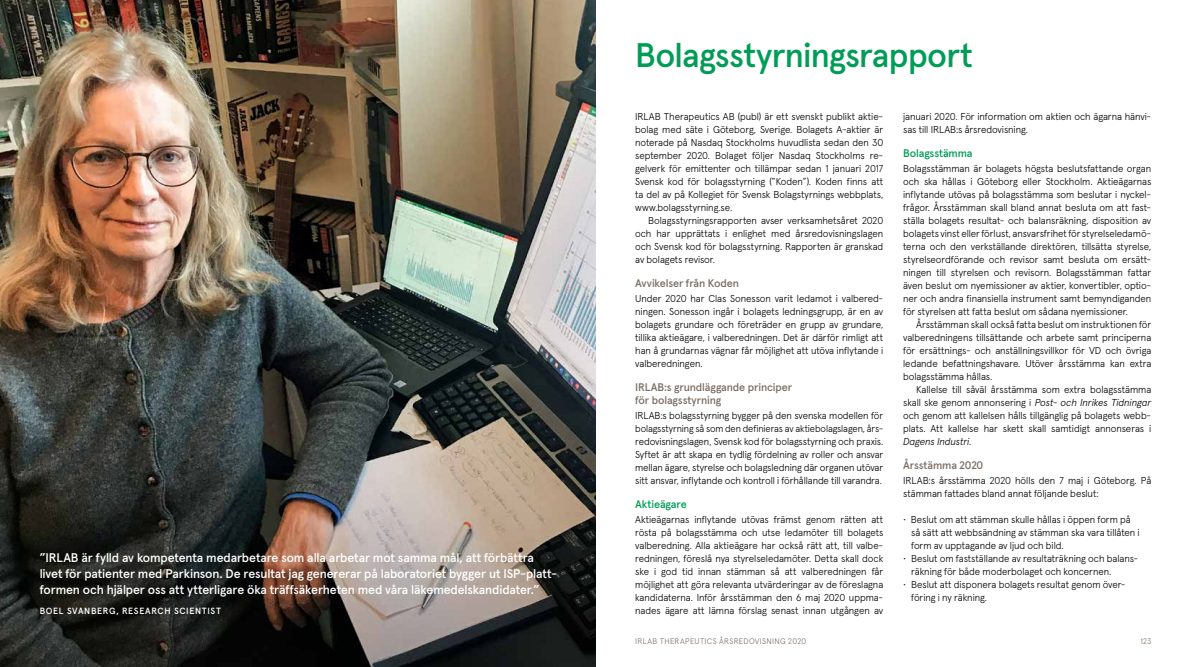
<style>
.page{position:relative;width:1191px;height:667px;background:#fff}
.page>*{position:absolute;margin:0;border:0;box-sizing:border-box;transform-origin:0 0}
.t1{font:500 34px "Apercu";letter-spacing:-.02em;color:#009d56}
.t2{font:500 12.5px/16px "Apercu";letter-spacing:-.01em;color:#fff}
.t3{font:500 11px/13px "Apercu";letter-spacing:-.01em;color:#7b6e64}
.t4{font:500 11px "Apercu";letter-spacing:-.01em;color:#009d56}
.t5{font:300 10px/13px "Apercu";letter-spacing:-.01em;color:#000;text-align:justify}
.t6{font:300 9.8px "Apercu";letter-spacing:-.01em;color:#000}
.t7{font:500 9px "Apercu";letter-spacing:.07em;color:#fff}
.t8{font:300 8px "Apercu";letter-spacing:.04em;color:#7b6e64}
.s1{font-style:italic}
</style>
<div class="page">
<img style="left:0;top:0;width:595px;height:666px">
<p class="t2" style="left:40px;top:548px;width:519px">”IRLAB är fylld av kompetenta medarbetare som alla arbetar mot samma mål, att förbättra livet för patienter med Parkinson. De resultat jag genererar på laboratoriet bygger ut ISP-platt&shy;formen och hjälper oss att ytterligare öka träffsäkerheten med våra läkemedelskandidater.”</p>
<p class="t7" style="left:40px;top:603px;width:183px">BOEL SVANBERG, RESEARCH SCIENTIST</p>
<h1 class="t1" style="left:635px;top:28px;width:339px">Bolagsstyrningsrapport</h1>
<p class="t5" style="left:635px;top:109px;width:250px">IRLAB Therapeutics AB (publ) är ett svenskt publikt aktie&shy;bolag med säte i Göteborg, Sverige. Bolagets A-aktier är noterade på Nasdaq Stockholms huvudlista sedan den 30 september 2020. Bolaget följer Nasdaq Stockholms re&shy;gelverk för emittenter och tillämpar sedan 1 januari 2017<br>Svensk kod för bolagsstyrning (”Koden”). Koden finns att ta del av på Kollegiet för Svensk Bolagstyrnings webbplats, www.bolagsstyrning.se.</p>
<p class="t5" style="left:635px;top:213px;width:250px;text-indent:13px">Bolagsstyrningsrapporten avser verksamhetsåret 2020 och har upprättats i enlighet med årsredovisningslagen och Svensk kod för bolagsstyrning. Rapporten är granskad av bolagets revisor.</p>
<p class="t3" style="left:635px;top:275px;width:105px">Avvikelser från Koden</p>
<p class="t5" style="left:635px;top:291px;width:250px">Under 2020 har Clas Sonesson varit ledamot i valbered&shy;ningen. Sonesson ingår i bolagets ledningsgrupp, är en av bolagets grundare och företräder en grupp av grundare, tillika aktieägare, i valberedningen. Det är därför rimligt att han å grundarnas vägnar får möjlighet att utöva inflytande i valberedningen.</p>
<p class="t3" style="left:635px;top:379px;width:159px">IRLAB:s grundläggande principer för bolagsstyrning</p>
<p class="t5" style="left:635px;top:408px;width:250px">IRLAB:s bolagsstyrning bygger på den svenska modellen för</p>
<p class="t6" style="left:635px;top:421px;width:250px">bolagsstyrning så som den definieras av aktiebolagslagen, års-</p>
<p class="t5" style="left:635px;top:434px;width:250px">redovisningslagen, Svensk kod för bolagsstyrning och praxis.<br>Syftet är att skapa en tydlig fördelning av roller och ansvar mellan ägare, styrelse och bolagsledning där organen utövar sitt ansvar, inflytande och kontroll i förhållande till varandra.</p>
<p class="t4" style="left:635px;top:495px;width:53px">Aktieägare</p>
<p class="t5" style="left:635px;top:512px;width:250px">Aktieägarnas inflytande utövas främst genom rätten att rösta på bolagsstämma och utse ledamöter till bolagets valberedning. Alla aktieägare har också rätt att, till valbe&shy;redningen, föreslå nya styrelseledamöter. Detta skall dock ske i god tid innan stämman så att valberedningen får möjlighet att göra relevanta utvärderingar av de föreslagna kandidaterna. Inför årsstämman den 6 maj 2020 uppma&shy;nades ägare att lämna förslag senast innan utgången av</p>
<p class="t5" style="left:903px;top:109px;width:250px">januari 2020. För information om aktien och ägarna hänvi&shy;sas till IRLAB:s årsredovisning.</p>
<p class="t4" style="left:903px;top:144px;width:71px">Bolagsstämma</p>
<p class="t5" style="left:903px;top:161px;width:250px">Bolagsstämman är bolagets högsta beslutsfattande organ och ska hållas i Göteborg eller Stockholm. Aktieägarnas inflytande utövas på bolagsstämma som beslutar i nyckel&shy;frågor. Årsstämman skall bland annat besluta om att fast&shy;ställa bolagets resultat- och balansräkning, disposition av bolagets vinst eller förlust, ansvarsfrihet för styrelseledamö&shy;terna och den verkställande direktören, tillsätta styrelse, styrelseordförande och revisor samt besluta om ersätt&shy;ningen till styrelsen och revisorn. Bolagsstämman fattar även beslut om nyemissioner av aktier, konvertibler, optio&shy;ner och andra finansiella instrument samt bemyndiganden för styrelsen att fatta beslut om sådana nyemissioner.</p>
<p class="t5" style="left:903px;top:317px;width:250px;text-indent:13px">Årsstämman skall också fatta beslut om instruktionen för valberedningens tillsättande och arbete samt principerna för ersättnings- och anställningsvillkor för VD och övriga ledande befattningshavare. Utöver årsstämma kan extra bolagsstämma hållas.</p>
<p class="t5" style="left:903px;top:382px;width:250px;text-indent:13px">Kallelse till såväl årsstämma som extra bolagsstämma skall ske genom annonsering i <span class="s1">Post- och Inrikes Tidningar </span>och genom att kallelsen hålls tillgänglig på bolagets webb&shy;plats. Att kallelse har skett skall samtidigt annonseras i <span class="s1">Dagens Industri</span>.</p>
<p class="t3" style="left:903px;top:457px;width:82px">Årsstämma 2020</p>
<p class="t5" style="left:903px;top:473px;width:250px">IRLAB:s årsstämma 2020 hölls den 7 maj i Göteborg. På stämman fattades bland annat följande beslut:</p>
<p class="t5" style="left:911px;top:512px;width:230px;text-align:left;text-indent:-8px">• Beslut om att stämman skulle hållas i öppen form på så sätt att webbsändning av stämman ska vara tillåten i form av upptagande av ljud och bild.</p>
<p class="t5" style="left:911px;top:551px;width:229px;text-indent:-8px">• Beslut om fastställande av resultaträkning och balans&shy;räkning för både moderbolaget och koncernen.</p>
<p class="t5" style="left:911px;top:577px;width:216px;text-indent:-8px">• Beslut att disponera bolagets resultat genom över&shy;föring i ny räkning.</p>
<p class="t8" style="left:635px;top:634px;width:173px">IRLAB THERAPEUTICS ÅRSREDOVISNING 2020</p>
<p class="t8" style="left:1140px;top:634px;width:12px">123</p>
</div>
